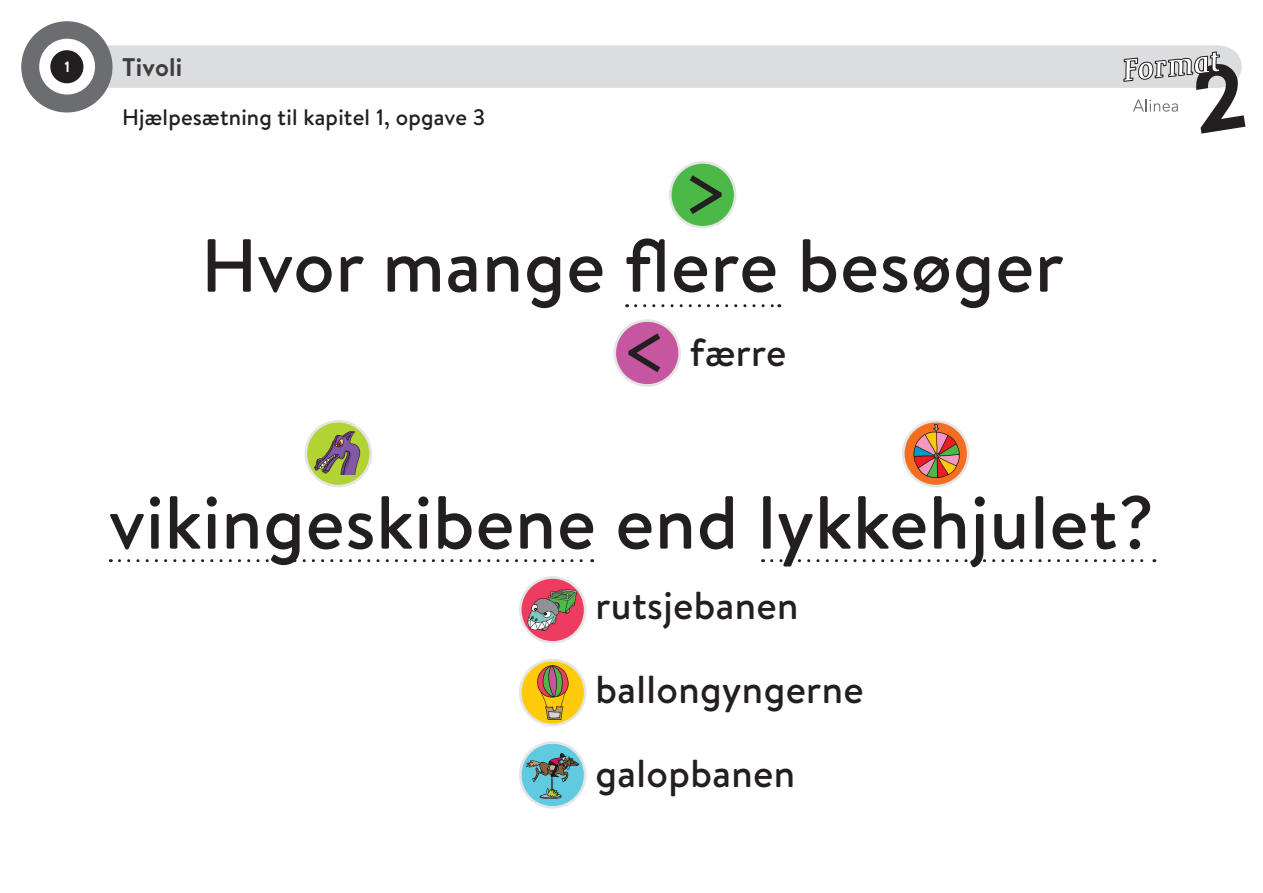
<style>
.page{position:relative;width:1263px;height:893px;background:#fff}
.page>*{position:absolute;margin:0;border:0;box-sizing:border-box;transform-origin:0 0}
.t1{font:500 75px "Brandon Text";letter-spacing:.01em;color:#231f20}
.t2{font:500 39px "Brandon Text";letter-spacing:.01em;color:#231f20}
.t3{font:700 25.5px "Brandon Text";letter-spacing:.01em;color:#3e3e3f}
.t4{font:500 22.5px "Brandon Text";letter-spacing:.01em;color:#231f20}
.t5{font:700 15px "Brandon Text";color:#fff}
</style>
<div class="page">
<div style="left:108px;top:45px;width:1015px;height:43px;background:#dcdddf"></div>
<div style="left:21px;top:21px;width:92px;height:92px;background:#6c6d70;border-radius:50%"></div>
<svg style="left:39px;top:38px;width:56px;height:57px"></svg>
<div style="left:50px;top:50px;width:33px;height:33px;background:#231f20;border-radius:50%"></div>
<svg style="left:635px;top:304px;width:145px;height:3px"></svg>
<svg style="left:119px;top:559px;width:474px;height:3px"></svg>
<svg style="left:772px;top:559px;width:383px;height:3px"></svg>
<div style="left:519px;top:576px;width:67px;height:68px;background:#e4e5e4;border-radius:50%"></div>
<svg style="left:521px;top:579px;width:63px;height:62px"></svg>
<img style="left:527px;top:590px;width:52px;height:40px">
<div style="left:305px;top:420px;width:67px;height:67px;background:#e4e5e4;border-radius:50%"></div>
<svg style="left:307px;top:422px;width:62px;height:63px"></svg>
<img style="left:314px;top:430px;width:48px;height:45px">
<div style="left:902px;top:420px;width:67px;height:67px;background:#e4e5e4;border-radius:50%"></div>
<svg style="left:905px;top:422px;width:62px;height:63px"></svg>
<img style="left:912px;top:425px;width:49px;height:53px">
<svg style="left:613px;top:319px;width:68px;height:68px"></svg>
<svg style="left:616px;top:322px;width:62px;height:62px;background:#bf71a5"></svg>
<div style="left:669px;top:161px;width:67px;height:68px;background:#e4e5e4;border-radius:50%"></div>
<svg style="left:672px;top:164px;width:62px;height:62px"></svg>
<div style="left:519px;top:659px;width:67px;height:67px;background:#e4e5e4;border-radius:50%"></div>
<svg style="left:521px;top:661px;width:63px;height:62px"></svg>
<img style="left:534px;top:665px;width:35px;height:54px">
<div style="left:519px;top:741px;width:67px;height:68px;background:#e4e5e4;border-radius:50%"></div>
<svg style="left:521px;top:744px;width:63px;height:62px"></svg>
<img style="left:527px;top:753px;width:52px;height:45px">
<svg style="left:1123px;top:45px;width:122px;height:89px"></svg>
<p class="t5" style="left:64px;top:56px;width:7px">1</p>
<p class="t3" style="left:122px;top:49px;width:62px">Tivoli</p>
<p class="t4" style="left:122px;top:102px;width:365px">Hjælpesætning til kapitel 1, opgave 3</p>
<p class="t1" style="left:201px;top:214px;width:864px">Hvor mange flere besøger</p>
<p class="t2" style="left:690px;top:326px;width:98px">færre</p>
<p class="t1" style="left:109px;top:471px;width:1047px">vikingeskibene end lykkehjulet?</p>
<p class="t2" style="left:595px;top:579px;width:205px">rutsjebanen</p>
<p class="t2" style="left:595px;top:663px;width:270px">ballongyngerne</p>
<p class="t2" style="left:595px;top:747px;width:201px">galopbanen</p>
</div>
